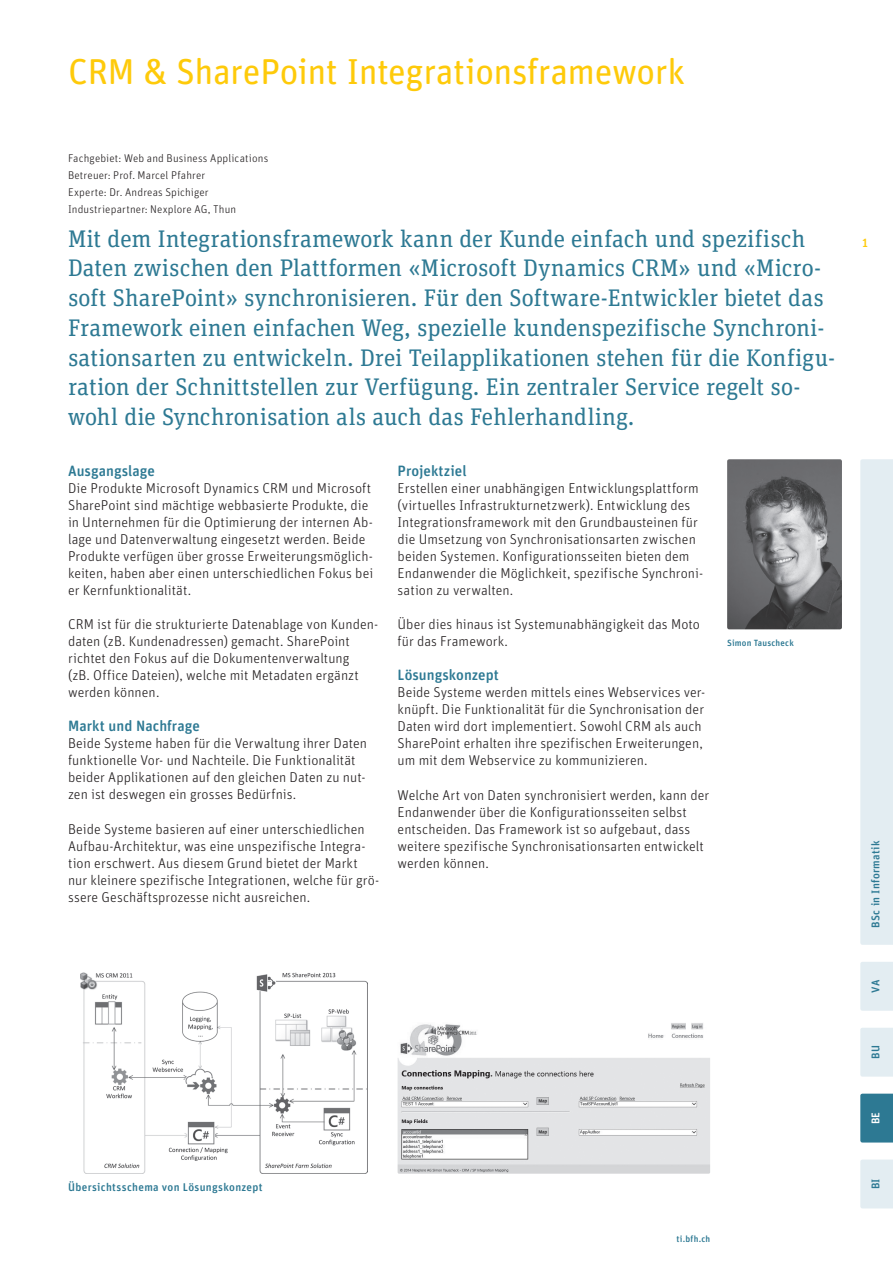
<style>
.page{position:relative;width:893px;height:1263px;background:#fff}
.page>*{position:absolute;margin:0;border:0;box-sizing:border-box;transform-origin:0 0}
.t1{font:36px "Unit Rounded OT";letter-spacing:-.015em;color:#feca0a}
.t2{font:24px/29.7px "Unit Slab OT";color:#2d7993}
.t3{font:500 15px "Unit Rounded OT";color:#2d7993}
.t4{font:300 14.25px/17px "Unit Rounded OT";letter-spacing:.005em;color:#231f20}
.t5{font:500 12px "Unit Rounded OT";color:#feca0a}
.t6{font:300 11.25px/17px "Unit Rounded OT";letter-spacing:.015em;color:#231f20}
.t7{font:500 11.25px "Unit Rounded OT";letter-spacing:.03em;color:#2d7993}
.t8{font:500 11.25px "Unit Rounded OT";color:#fff}
.t9{font:500 9px "Unit Rounded OT";letter-spacing:.02em;color:#2d7993}
</style>
<div class="page">
<img style="left:727px;top:459px;width:115px;height:170px">
<img style="left:81px;top:972px;width:287px;height:202px">
<img style="left:398px;top:1023px;width:312px;height:151px">
<div style="left:860px;top:1028px;width:33px;height:48px;background:#e3edf2"></div>
<div style="left:860px;top:962px;width:33px;height:49px;background:#e3edf2"></div>
<div style="left:860px;top:459px;width:33px;height:486px;background:#e3edf2"></div>
<div style="left:860px;top:1094px;width:33px;height:48px;background:#2d7993"></div>
<div style="left:860px;top:1159px;width:33px;height:49px;background:#e3edf2"></div>
<h1 class="t1" style="left:68px;top:49px;width:618px">CRM &amp; SharePoint Integrationsframework</h1>
<p class="t6" style="left:68px;top:149px;width:202px">Fachgebiet: Web and Business Applications Betreuer: Prof. Marcel Pfahrer<br>Experte: Dr. Andreas Spichiger Industriepartner: Nexplore AG, Thun</p>
<p class="t2" style="left:68px;top:223px;width:769px">Mit dem Integrationsframework kann der Kunde einfach und spezifisch Daten zwischen den Plattformen «Microsoft Dynamics CRM» und «Micro&shy;soft SharePoint» synchronisieren. Für den Software-Entwickler bietet das Framework einen einfachen Weg, spezielle kundenspezifische Synchroni&shy;sationsarten zu entwickeln. Drei Teilapplikationen stehen für die Konfigu&shy;ration der Schnittstellen zur Verfügung. Ein zentraler Service regelt so&shy;wohl die Synchronisation als auch das Fehlerhandling.</p>
<p class="t3" style="left:68px;top:462px;width:89px">Ausgangslage</p>
<p class="t4" style="left:68px;top:480px;width:307px">Die Produkte Microsoft Dynamics CRM und Microsoft SharePoint sind mächtige webbasierte Produkte, die in Unternehmen für die Optimierung der internen Ab&shy;lage und Datenverwaltung eingesetzt werden. Beide Produkte verfügen über grosse Erweiterungsmöglich&shy;keiten, haben aber einen unterschiedlichen Fokus bei er Kernfunktionalität.</p>
<p class="t4" style="left:68px;top:616px;width:312px">CRM ist für die strukturierte Datenablage von Kunden&shy;daten (zB. Kundenadressen) gemacht. SharePoint richtet den Fokus auf die Dokumentenverwaltung<br>(zB. Office Dateien), welche mit Metadaten ergänzt werden können.</p>
<p class="t3" style="left:68px;top:717px;width:133px">Markt und Nachfrage</p>
<p class="t4" style="left:68px;top:735px;width:300px">Beide Systeme haben für die Verwaltung ihrer Daten funktionelle Vor- und Nachteile. Die Funktionalität beider Applikationen auf den gleichen Daten zu nut&shy;zen ist deswegen ein grosses Bedürfnis.</p>
<p class="t4" style="left:68px;top:820px;width:313px">Beide Systeme basieren auf einer unterschiedlichen Aufbau-Architektur, was eine unspezifische Integra&shy;tion erschwert. Aus diesem Grund bietet der Markt nur kleinere spezifische Integrationen, welche für grö&shy;ssere Geschäftsprozesse nicht ausreichen.</p>
<p class="t3" style="left:398px;top:462px;width:71px">Projektziel</p>
<p class="t4" style="left:398px;top:480px;width:305px">Erstellen einer unabhängigen Entwicklungsplattform (virtuelles Infrastrukturnetzwerk). Entwicklung des Integrationsframework mit den Grundbausteinen für die Umsetzung von Synchronisationsarten zwischen beiden Systemen. Konfigurationsseiten bieten dem Endanwender die Möglichkeit, spezifische Synchroni&shy;sation zu verwalten.</p>
<p class="t4" style="left:398px;top:616px;width:304px">Über dies hinaus ist Systemunabhängigkeit das Moto für das Framework.</p>
<p class="t3" style="left:398px;top:666px;width:103px">Lösungskonzept</p>
<p class="t4" style="left:398px;top:684px;width:309px">Beide Systeme werden mittels eines Webservices ver&shy;knüpft. Die Funktionalität für die Synchronisation der Daten wird dort implementiert. Sowohl CRM als auch SharePoint erhalten ihre spezifischen Erweiterungen, um mit dem Webservice zu kommunizieren.</p>
<p class="t4" style="left:398px;top:786px;width:313px">Welche Art von Daten synchronisiert werden, kann der Endanwender über die Konfigurationsseiten selbst entscheiden. Das Framework ist so aufgebaut, dass weitere spezifische Synchronisationsarten entwickelt werden können.</p>
<p class="t9" style="left:727px;top:638px;width:68px">Simon Tauscheck</p>
<p class="t7" style="left:68px;top:1180px;width:196px">Übersichtsschema von Lösungskonzept</p>
<p class="t9" style="left:677px;top:1233px;width:35px">ti.bfh.ch</p>
<p class="t5" style="left:862px;top:235px;width:8px">1</p>
<p class="t7" style="left:868px;top:928px;width:89px;rotate:-90deg">BSc in Informatik</p>
<p class="t7" style="left:868px;top:993px;width:14px;rotate:-90deg">VA</p>
<p class="t7" style="left:868px;top:1059px;width:15px;rotate:-90deg">BU</p>
<p class="t8" style="left:868px;top:1124px;width:14px;rotate:-90deg">BE</p>
<p class="t7" style="left:868px;top:1189px;width:12px;rotate:-90deg">BI</p>
</div>
